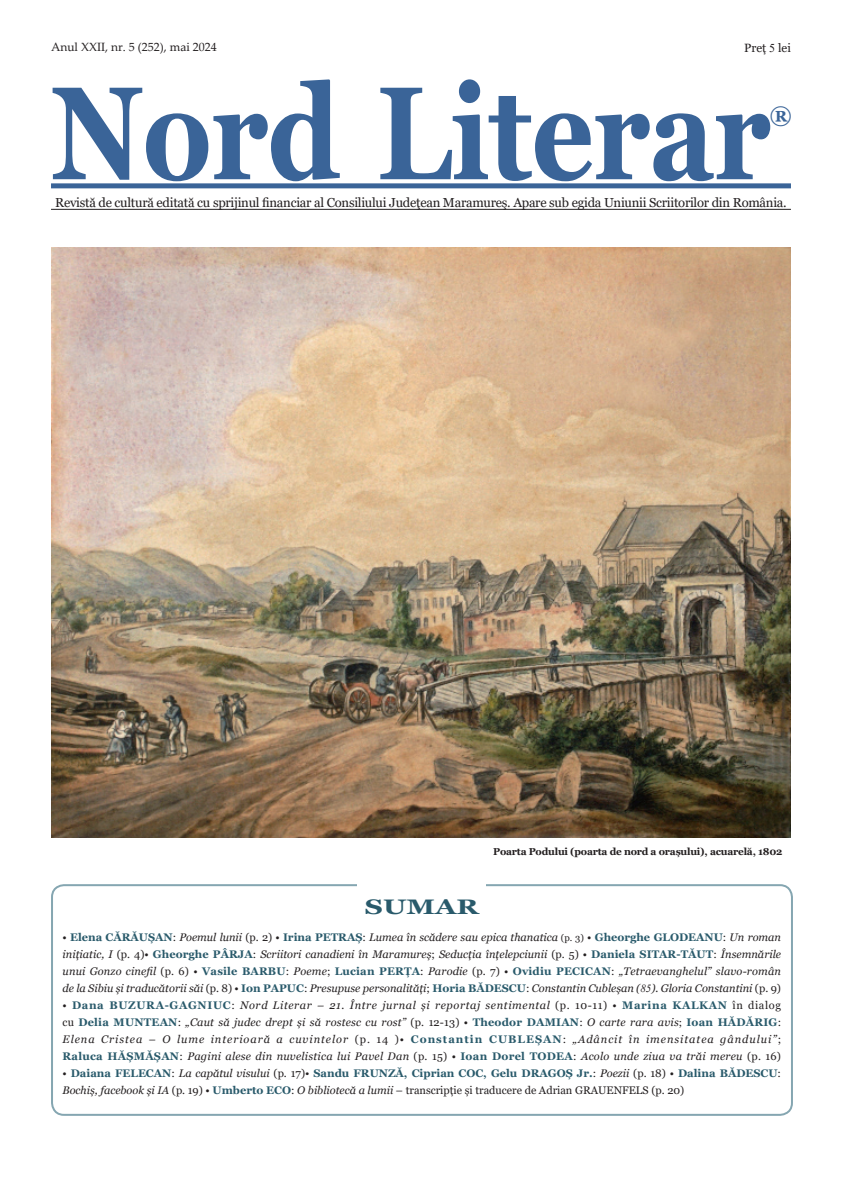
<style>
.page{position:relative;width:842px;height:1191px;background:#fff}
.page>*{position:absolute;margin:0;border:0;box-sizing:border-box;transform-origin:0 0}
.t1{font:700 132px "Georgia";letter-spacing:-.01em;color:#3a6498;scale:.83 1}
.t2{font:700 23.3px "Georgia";color:#3a6498}
.t3{font:700 21px "Georgia";color:#295a6b;scale:1.33 1}
.t4{font:13px "Georgia";letter-spacing:-.02em;color:#231f20}
.t5{font:12px "Palatino Linotype";color:#231f20}
.t6{font:12px "Georgia";color:#231f20}
.t7{font:italic 11px/17px "Georgia";letter-spacing:.01em;color:#231f20;text-align:justify}
.t8{font:11px/17px "Georgia";color:#231f20}
.t9{font:700 10px "Georgia";letter-spacing:-.02em;color:#231f20}
.s1{font-family:"Times New Roman"}
.s2{font-style:normal}
.s3{font-weight:700;font-style:normal;color:#295a6b}
.s4{font-style:normal;font-size:9.5px}
.s5{font-style:normal;font-size:10.5px}
.s6{font-weight:700;color:#295a6b}
.s7{font-style:italic}
</style>
<div class="page">
<hr style="left:51px;top:209px;width:740px;height:1px;background:#231f20">
<div style="left:51px;top:183px;width:740px;height:5px;background:#3a6498"></div>
<div style="left:51px;top:884px;width:742px;height:231px;border:2px solid #85a6b1;border-radius:12px"></div>
<div style="left:357px;top:879px;width:128px;height:12px;background:#fff"></div>
<img style="left:51px;top:248px;width:740px;height:590px">
<p class="t6" style="left:744px;top:40px;width:48px">Preţ <span class="s1">5</span> lei</p>
<p class="t5" style="left:51px;top:39px;width:167px">Anul XXII, nr. 5 (252), mai 2024</p>
<h1 class="t1" style="left:51px;top:49px;width:869px">Nord Literar</h1>
<h2 class="t2" style="left:770px;top:100px;width:23px">®</h2>
<p class="t4" style="left:55px;top:194px;width:733px">Revistă de cultură editată cu sprijinul financiar al Consiliului Judeţean Maramureş. Apare sub egida Uniunii Scriitorilor din România.</p>
<p class="t9" style="left:493px;top:845px;width:291px">Poarta Podului (poarta de nord a orașului), acuarelă, 1802</p>
<h3 class="t3" style="left:365px;top:893px;width:87px">SUMAR</h3>
<p class="t7" style="left:63px;top:928px;width:720px"><span class="s2">•</span> <span class="s3">Elena CĂRĂUȘAN</span><span class="s2">:</span> Poemul lunii <span class="s2">(p. 2) •</span> <span class="s3">Irina PETRAȘ</span><span class="s2">:</span> Lumea în scădere sau epica thanatica <span class="s4">(p. 3)</span> <span class="s2">•</span> <span class="s3">Gheorghe GLODEANU</span><span class="s2">:</span> Un roman inițiatic, I <span class="s2">(p. 4)•</span> <span class="s3">Gheorghe PÂRJA</span><span class="s2">:</span> Scriitori canadieni în Maramureș<span class="s2">;</span> Seducția înțelepciunii <span class="s2">(p. 5) •</span> <span class="s3">Daniela SITAR-TĂUT</span><span class="s2">:</span> Însemnările unui Gonzo cinefil <span class="s2">(p. 6) •</span> <span class="s3">Vasile BARBU</span><span class="s2">:</span> Poeme<span class="s2">;</span> <span class="s3">Lucian PERȚA</span><span class="s2">:</span> Parodie <span class="s2">(p. 7) •</span> <span class="s3">Ovidiu PECICAN</span><span class="s2">:</span> „Tetraevanghelul” slavo-român de la Sibiu și traducătorii săi <span class="s2">(p. 8) •</span> <span class="s3">Ion PAPUC</span><span class="s2">:</span> Presupuse personalități<span class="s2">;</span> <span class="s3">Horia BĂDESCU</span><span class="s2">:</span> Constantin Cubleșan (<span class="s1">85</span>). Gloria Constantini <span class="s2">(p. 9)</span></p>
<p class="t7" style="left:63px;top:996px;width:720px"><span class="s2">•</span> <span class="s3">Dana BUZURA-GAGNIUC</span><span class="s2">:</span> Nord Literar – 21. Între jurnal și reportaj sentimental <span class="s2">(p. 10-11) •</span> <span class="s3">Marina KALKAN</span> <span class="s2">în dialog cu</span> <span class="s3">Delia MUNTEAN</span><span class="s2">:</span> „Caut să judec drept și să rostesc cu rost” <span class="s2">(p. 12-13) •</span> <span class="s3">Theodor DAMIAN</span><span class="s2">:</span> O carte rara avis<span class="s5">;</span> <span class="s3">Ioan HĂDĂRIG</span><span class="s2">:<br></span>Elena Cristea <span class="s2">–</span> O lume interioară a cuvintelor <span class="s2">(p. 14 )•</span> <span class="s3">Constantin CUBLEȘAN</span><span class="s2">:</span> „Adâncit în imensitatea gândului”<span class="s2">; </span><span class="s3">Raluca HĂȘMĂȘAN</span><span class="s2">:</span> Pagini alese din nuvelistica lui Pavel Dan <span class="s2">(p. 15) •</span> <span class="s3">Ioan Dorel TODEA</span><span class="s2">:</span> Acolo unde ziua va trăi mereu <span class="s2">(p. 16)</span></p>
<p class="t8" style="left:63px;top:1064px;width:720px">• <span class="s6">Daiana FELECAN</span>: <span class="s7">La capătul visului</span> (p. 17)<span class="s7">•</span> <span class="s6">Sandu FRUNZĂ, Ciprian COC, Gelu DRAGOȘ Jr.</span>: <span class="s7">Poezii</span> (p. 18) • <span class="s6">Dalina BĂDESCU</span>:<br><span class="s7">Bochiș, facebook și IA</span> (p. 19) • <span class="s6">Umberto ECO</span>: <span class="s7">O bibliotecă a lumii</span> – transcripție și traducere de Adrian GRAUENFELS (p. 20)</p>
</div>
